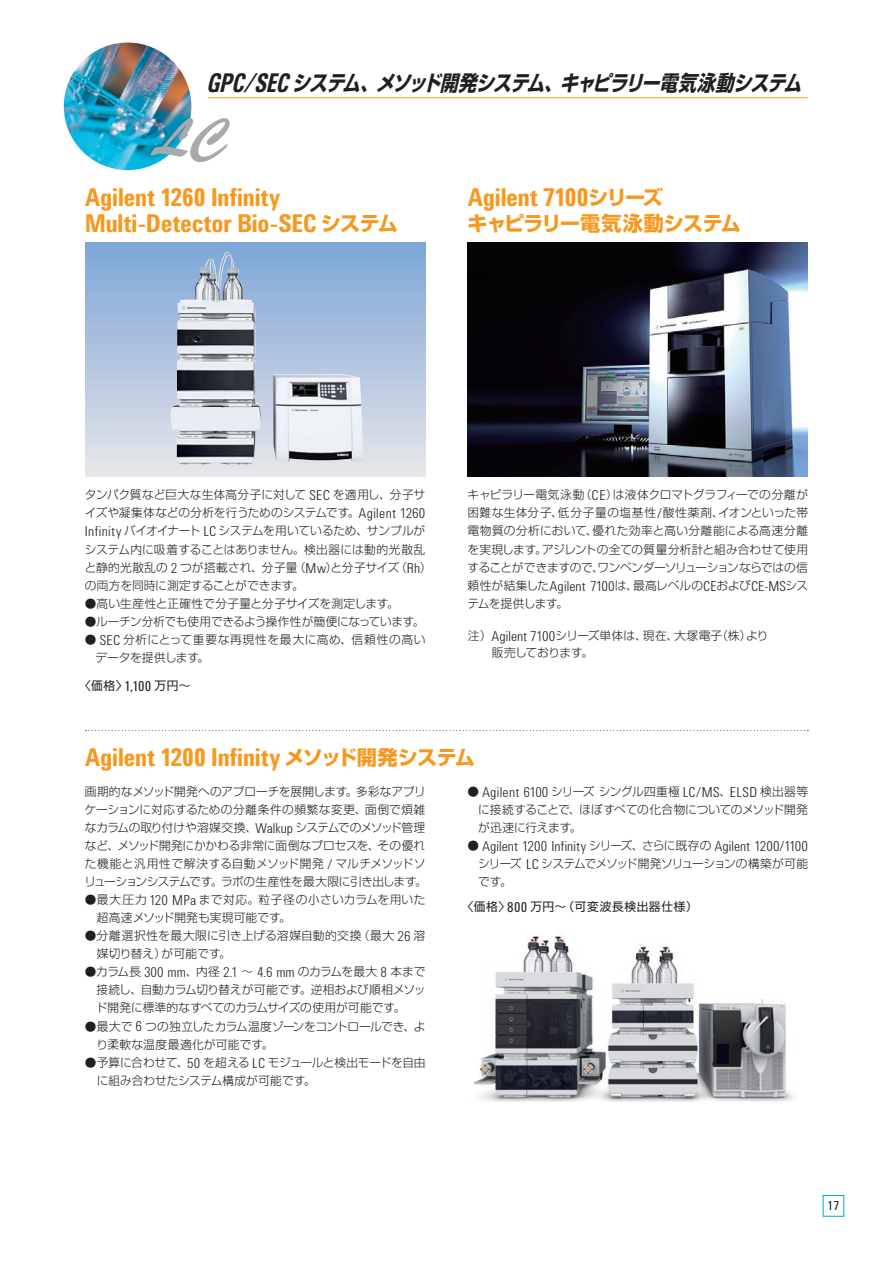
<style>
.page{position:relative;width:893px;height:1263px;background:#fff}
.page>*{position:absolute;margin:0;border:0;box-sizing:border-box;transform-origin:0 0}
.t1{font:53.1px "Brush Script";color:#a8a9ad}
.t2{font:700 25.2px/26.5px "Agilent Cond";letter-spacing:-.02em;color:#f7981d}
.t3{font:italic 700 21.3px "Shin Go";color:#231f20;scale:.84 1}
.t4{font:700 20.25px "Shin Go";letter-spacing:-.035em;color:#f7981d}
.t5{font:300 14.1px "Agilent Cond";letter-spacing:.01em;color:#231f20}
.t6{font:300 14.1px "Agilent Cond";letter-spacing:.03em;color:#231f20}
.t7{font:12.75px "Agilent Cond";color:#231f20}
.t8{font:300 11.7px/18px "Shin Go";color:#231f20}
.t9{font:300 11.7px/18px "Shin Go";letter-spacing:.02em;color:#231f20}
.t10{font:300 11.7px/18px "Shin Go";letter-spacing:.045em;color:#231f20}
.t11{font:11.7px "Shin Go";letter-spacing:.055em;color:#231f20}
.t12{font:300 11.7px/18px "Shin Go";letter-spacing:-.05em;color:#231f20}
.s1{font-family:"Agilent Cond";font-size:26.55px}
.s2{font-family:"Shin Go";font-size:20.25px}
.s3{font-family:"Agilent Cond";font-size:14.1px}
.s4{font-family:"Shin Go";font-size:11.7px}
</style>
<div class="page">
<img style="left:473px;top:935px;width:322px;height:167px">
<hr style="left:208px;top:98px;width:600px;height:1px;background:#f7981d">
<img style="left:64px;top:43px;width:127px;height:127px;border-radius:64px">
<svg style="left:85px;top:242px;width:340px;height:234px;background:#adbed4"></svg>
<svg style="left:86px;top:730px;width:722px;height:1px"></svg>
<svg style="left:220px;top:252px;width:7px;height:13px"></svg>
<img style="left:468px;top:242px;width:340px;height:234px">
<div style="left:823px;top:1195px;width:21px;height:21px;border:1px solid #00a1e3"></div>
<h3 class="t3" style="left:206px;top:69px;width:717px"><span class="s1">GPC/SEC</span> システム、メソッド開発システム、キャピラリー電気泳動システム</h3>
<h1 class="t1" style="left:154px;top:108px;width:77px">LC</h1>
<h2 class="t2" style="left:85px;top:184px;width:315px">Agilent 1260 Infinity<br>Multi-Detector Bio-SEC <span class="s2">システム</span></h2>
<h2 class="t2" style="left:468px;top:184px;width:197px">Agilent 7100<span class="s2">シリーズ</span></h2>
<h3 class="t4" style="left:467px;top:210px;width:275px">キャピラリー電気泳動システム</h3>
<p class="t8" style="left:85px;top:485px;width:348px">タンパク質など巨大な生体高分子に対して <span class="s3">SEC</span> を適用し、分子サイズや凝集体などの分析を行うためのシステムです。<span class="s3">Agilent 1260<br>Infinity</span> バイオイナート <span class="s3">LC</span> システムを用いているため、サンプルがシステム内に吸着することはありません。検出器には動的光散乱と静的光散乱の <span class="s3">2</span> つが搭載され、分子量（<span class="s3">Mw</span>）と分子サイズ（<span class="s3">Rh</span>）の両方を同時に測定することができます。</p>
<p class="t8" style="left:85px;top:594px;width:315px">●高い生産性と正確性で分子量と分子サイズを測定します。</p>
<p class="t8" style="left:85px;top:612px;width:341px">●ルーチン分析でも使用できるよう操作性が簡便になっています。</p>
<p class="t10" style="left:95px;top:630px;width:331px;text-indent:-11px">● <span class="s3">SEC</span> 分析にとって重要な再現性を最大に高め、信頼性の高いデータを提供します。</p>
<p class="t11" style="left:79px;top:678px;width:113px">〈価格〉<span class="s3">1,100</span> 万円～</p>
<p class="t8" style="left:467px;top:485px;width:342px;text-align:justify">キャピラリー電気泳動（<span class="s3">CE</span>）は液体クロマトグラフィーでの分離が困難な生体分子、低分子量の塩基性<span class="s3">/</span>酸性薬剤、イオンといった帯電物質の分析において、優れた効率と高い分離能による高速分離を実現します。アジレントの全ての質量分析計と組み合わせて使用することができますので、ワンベンダーソリューションならではの信頼性が結集した<span class="s3">Agilent 7100</span>は、最高レベルの<span class="s3">CE</span>および<span class="s3">CE-MS</span>システムを提供します。</p>
<p class="t8" style="left:492px;top:627px;width:278px;line-height:17px;text-indent:-24px">注）<span class="s3">Agilent 7100</span>シリーズ単体は、現在、大塚電子（株）より販売しております。</p>
<h2 class="t2" style="left:85px;top:744px;width:391px">Agilent 1200 Infinity <span class="s2">メソッド開発システム</span></h2>
<p class="t8" style="left:84px;top:782px;width:344px">画期的なメソッド開発へのアプローチを展開します。多彩なアプリケーションに対応するための分離条件の頻繁な変更、面倒で煩雑なカラムの取り付けや溶媒交換、<span class="s3">Walkup</span> システムでのメソッド管理など、メソッド開発にかかわる非常に面倒なプロセスを、その優れた機能と汎用性で解決する自動メソッド開発 <span class="s3">/</span> マルチメソッドソリューションシステムです。ラボの生産性を最大限に引き出します。</p>
<p class="t9" style="left:97px;top:890px;width:330px;text-indent:-12px">●最大圧力 <span class="s3">120 MPa</span> まで対応。粒子径の小さいカラムを用いた超高速メソッド開発も実現可能です。</p>
<p class="t8" style="left:97px;top:926px;width:330px;text-indent:-12px">●分離選択性を最大限に引き上げる溶媒自動的交換（最大 <span class="s3">26</span> 溶媒切り替え）が可能です。</p>
<p class="t8" style="left:96px;top:962px;width:331px;text-align:justify;text-indent:-11px">●カラム長 <span class="s3">300 mm</span>、内径 <span class="s3">2.1</span> ～ <span class="s3">4.6 mm</span> のカラムを最大 <span class="s3">8</span> 本まで接続し、自動カラム切り替えが可能です。逆相および順相メソッド開発に標準的なすべてのカラムサイズの使用が可能です。</p>
<p class="t8" style="left:97px;top:1017px;width:330px;text-indent:-12px">●最大で <span class="s3">6</span> つの独立したカラム温度ゾーンをコントロールでき、より柔軟な温度最適化が可能です。</p>
<p class="t8" style="left:97px;top:1053px;width:330px;text-indent:-12px">●予算に合わせて、<span class="s3">50</span> を超える <span class="s3">LC</span> モジュールと検出モードを自由に組み合わせたシステム構成が可能です。</p>
<p class="t6" style="left:468px;top:784px;width:342px"><span class="s4">●</span> Agilent 6100 <span class="s4">シリーズシングル四重極</span> LC/MS<span class="s4">、</span>ELSD <span class="s4">検出器等</span></p>
<p class="t8" style="left:478px;top:800px;width:331px">に接続することで、ほぼすべての化合物についてのメソッド開発が迅速に行えます。</p>
<p class="t5" style="left:468px;top:838px;width:342px"><span class="s4">●</span> Agilent 1200 Infinity <span class="s4">シリーズ、さらに既存の</span> Agilent 1200/1100</p>
<p class="t12" style="left:478px;top:854px;width:331px">シリーズ <span class="s3">LC</span> システムでメソッド開発ソリューションの構築が可能です。</p>
<p class="t11" style="left:462px;top:899px;width:237px">〈価格〉<span class="s3">800</span> 万円～（可変波長検出器仕様）</p>
<p class="t7" style="left:827px;top:1198px;width:13px">17</p>
</div>
